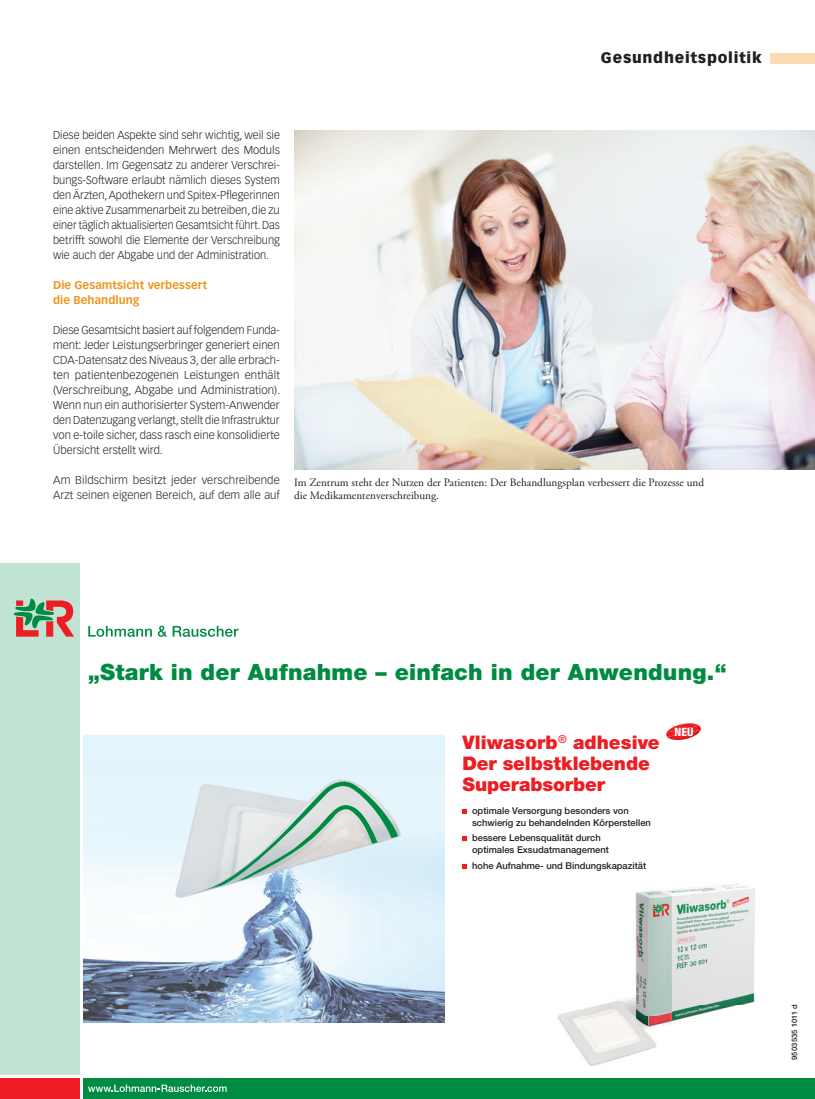
<style>
.page{position:relative;width:815px;height:1099px;background:#fff}
.page>*{position:absolute;margin:0;border:0;box-sizing:border-box;transform-origin:0 0}
.t1{font:900 22.5px "Helvetica Neue LT Pro";letter-spacing:.01em;color:#008b43}
.t2{font:900 18.75px/21.2px "Helvetica Neue LT Pro";letter-spacing:-.005em;color:#ee1d23}
.t3{font:900 15px "Vectora LT Std";letter-spacing:.05em;color:#231f20}
.t4{font:800 condensed 11.5px "Helvetica Neue LT Pro";color:#fff}
.t5{font:300 11.25px/15px "Vectora LT Std";color:#231f20;text-align:justify}
.t6{font:11.25px/13.5px "Adobe Garamond Pro";color:#231f20}
.t7{font:700 11.25px/15px "Vectora LT Std";letter-spacing:.005em;color:#ee961c}
.t8{font:500 9.38px/11.9px "Helvetica Neue LT Pro";color:#231f20}
.t9{font:500 7.5px "Helvetica Neue LT Pro";letter-spacing:.03em;color:#231f20}
</style>
<div class="page">
<div style="left:770px;top:53px;width:45px;height:10px;background:#fbdbb3"></div>
<img style="left:294px;top:130px;width:521px;height:339px">
<img style="left:83px;top:735px;width:362px;height:287px">
<svg style="left:204px;top:775px;width:194px;height:115px;background:#cbdddd"></svg>
<svg style="left:462px;top:809px;width:5px;height:5px"></svg>
<svg style="left:462px;top:836px;width:5px;height:5px"></svg>
<svg style="left:462px;top:864px;width:5px;height:4px"></svg>
<img style="left:678px;top:723px;width:20px;height:2px">
<img style="left:667px;top:737px;width:25px;height:3px">
<img style="left:666px;top:725px;width:35px;height:12px">
<img style="left:635px;top:883px;width:120px;height:122px">
<img style="left:672px;top:1005px;width:65px;height:18px">
<img style="left:558px;top:1013px;width:7px;height:15px">
<img style="left:564px;top:1028px;width:27px;height:38px">
<img style="left:591px;top:1047px;width:65px;height:19px">
<img style="left:565px;top:985px;width:107px;height:62px">
<div style="left:0;top:563px;width:80px;height:521px;background:#c1e3d3"></div>
<div style="left:83px;top:1077px;width:732px;height:21px;background:#008b43"></div>
<div style="left:0;top:1077px;width:80px;height:21px;background:#ee1d23"></div>
<hr style="left:0;top:1074px;width:815px;height:3px;background:#fff">
<svg style="left:14px;top:598px;width:60px;height:38px"></svg>
<svg style="left:88px;top:626px;width:64px;height:11px"></svg>
<svg style="left:158px;top:625px;width:9px;height:12px"></svg>
<svg style="left:173px;top:626px;width:66px;height:11px"></svg>
<svg style="left:88px;top:1084px;width:139px;height:7px"></svg>
<h3 class="t3" style="left:601px;top:49px;width:162px">Gesundheitspolitik</h3>
<p class="t5" style="left:53px;top:128px;width:228px">Diese beiden Aspekte sind sehr wichtig, weil sie einen entscheidenden Mehrwert des Moduls darstellen. Im Gegensatz zu anderer Verschrei&shy;bungs-Software erlaubt nämlich dieses System den Ärzten, Apothekern und Spitex-Pflegerinnen eine aktive Zusammenarbeit zu betreiben, die zu einer täglich aktualisierten Gesamtsicht führt. Das betrifft sowohl die Elemente der Verschreibung wie auch der Abgabe und der Administration.</p>
<p class="t7" style="left:53px;top:278px;width:156px">Die Gesamtsicht verbessert die Behandlung</p>
<p class="t5" style="left:53px;top:323px;width:229px">Diese Gesamtsicht basiert auf folgendem Funda&shy;ment: Jeder Leistungserbringer generiert einen CDA-Datensatz des Niveaus 3, der alle erbrach&shy;ten patientenbezogenen Leistungen enthält (Verschreibung, Abgabe und Administration).<br>Wenn nun ein authorisierter System-Anwender den Datenzugang verlangt, stellt die Infrastruktur von e-toile sicher, dass rasch eine konsolidierte Übersicht erstellt wird.</p>
<p class="t5" style="left:53px;top:473px;width:228px">Am Bildschirm besitzt jeder verschreibende<br>Arzt seinen eigenen Bereich, auf dem alle auf</p>
<p class="t6" style="left:294px;top:476px;width:412px">Im Zentrum steht der Nutzen der Patienten: Der Behandlungsplan verbessert die Prozesse und die Medikamentenverschreibung.</p>
<h1 class="t1" style="left:88px;top:658px;width:640px">„ Stark in der Aufnahme – einfach in der Anwendung.“</h1>
<h2 class="t2" style="left:462px;top:731px;width:199px">Vliwasorb<sup>®</sup> adhesive<br>Der selbstklebende<br>Superabsorber</h2>
<p class="t8" style="left:472px;top:804px;width:180px">optimale Versorgung besonders von schwierig zu behandelnden Körperstellen</p>
<p class="t8" style="left:472px;top:832px;width:138px">bessere Lebensqualität durch optimales Exsudatmanagement</p>
<p class="t8" style="left:472px;top:859px;width:176px">hohe Aufnahme- und Bindungskapazität</p>
<p class="t4" style="left:675px;top:724px;width:20px">NEU</p>
<p class="t9" style="left:790px;top:1059px;width:57px;rotate:-90deg">9503535 1011 d</p>
</div>
